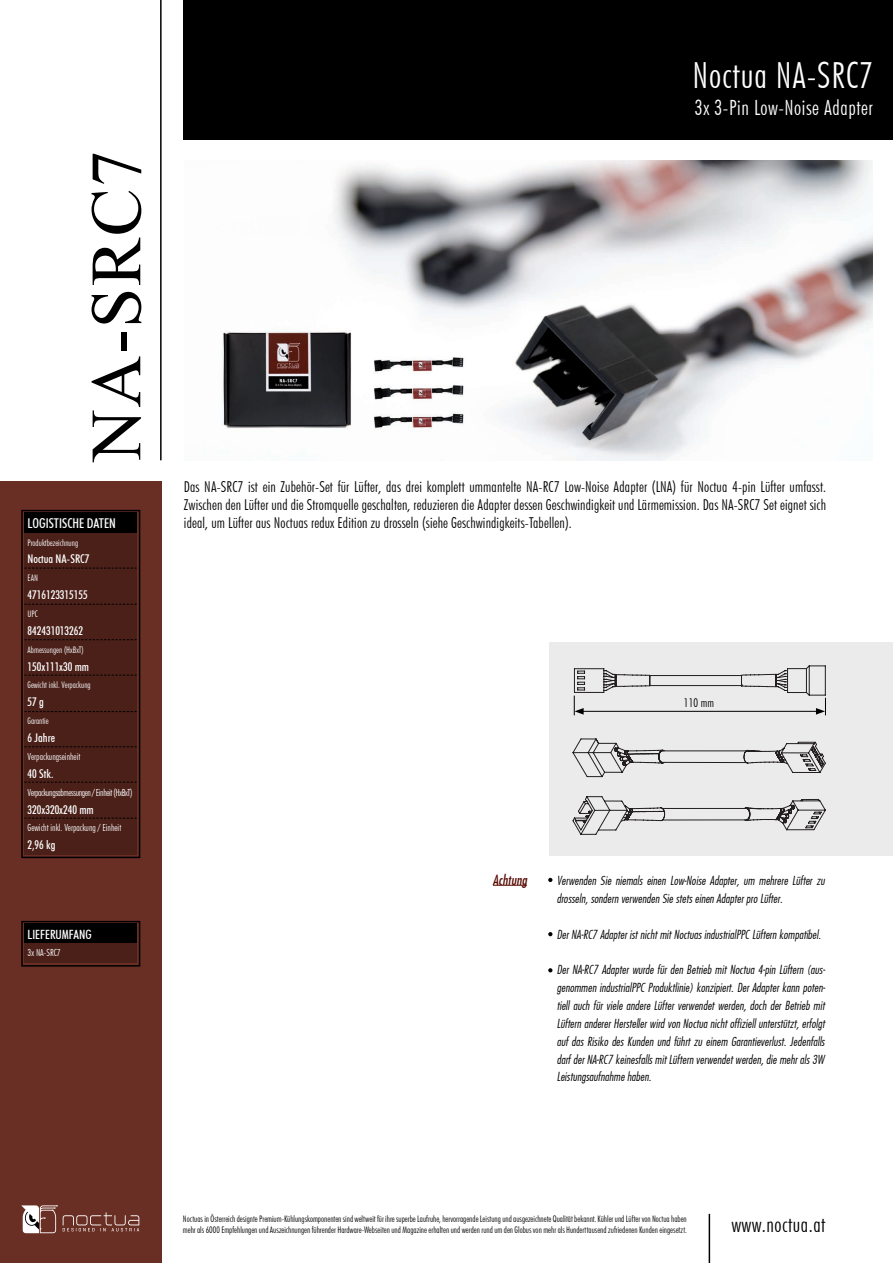
<style>
.page{position:relative;width:893px;height:1263px;background:#fff}
.page>*{position:absolute;margin:0;border:0;box-sizing:border-box;transform-origin:0 0}
.t1{font:72px "Times New Roman";letter-spacing:.02em;color:#000001}
.t2{font:300 condensed 36px "Futura BT";letter-spacing:.025em;color:#fff}
.t3{font:300 condensed 21px "Futura BT";letter-spacing:.025em;color:#fff}
.t4{font:300 condensed 21px "Futura BT";letter-spacing:.025em;color:#000001}
.t5{font:300 condensed 15px/17.9px "Futura BT";letter-spacing:.01em;color:#000;text-align:justify}
.t6{font:500 condensed 13.5px "Futura BT";color:#fff}
.t7{font:13.5px "Futura Md Cn BT Italic";letter-spacing:.01em;color:#570901}
.t8{font:500 condensed 12.75px "Futura BT";color:#fff}
.t9{font:12px/17.9px "Futura Lt Cn BT Italic";letter-spacing:.01em;color:#000}
.t10{font:500 condensed 12px "Futura BT";color:#fff}
.t11{font:300 condensed 12px "Futura BT";color:#000}
.t12{font:300 condensed 9.75px "Futura BT";color:#fff}
.t13{font:300 condensed 9.75px "Futura BT";letter-spacing:-.04em;color:#fff}
.t14{font:300 condensed 9px/10.8px "Futura BT";color:#000}
.t15{font:300 condensed 9px "Futura BT";color:#fff}
</style>
<div class="page">
<div style="left:0;top:482px;width:162px;height:781px;background:#6a2f24"></div>
<div style="left:21px;top:921px;width:119px;height:45px;border:2px solid #000001"></div>
<div style="left:24px;top:531px;width:113px;height:324px;background:#4a2019"></div>
<div style="left:24px;top:513px;width:113px;height:20px;background:#000001"></div>
<div style="left:21px;top:510px;width:119px;height:348px;border:2px solid #000001"></div>
<hr style="left:160px;top:0;width:2px;height:460px;background:#000001">
<div style="left:24px;top:942px;width:113px;height:21px;background:#4a2019"></div>
<div style="left:24px;top:924px;width:113px;height:19px;background:#000001"></div>
<svg style="left:24px;top:568px;width:113px;height:1px"></svg>
<svg style="left:24px;top:604px;width:113px;height:1px"></svg>
<svg style="left:24px;top:639px;width:113px;height:1px"></svg>
<svg style="left:24px;top:675px;width:113px;height:1px"></svg>
<svg style="left:24px;top:711px;width:113px;height:1px"></svg>
<svg style="left:24px;top:746px;width:113px;height:1px"></svg>
<svg style="left:24px;top:782px;width:113px;height:1px"></svg>
<svg style="left:24px;top:818px;width:113px;height:1px"></svg>
<hr style="left:709px;top:1214px;width:1px;height:49px;background:#000001">
<hr style="left:493px;top:885px;width:34px;height:1px;background:#570901">
<svg style="left:548px;top:878px;width:4px;height:4px"></svg>
<svg style="left:548px;top:932px;width:4px;height:4px"></svg>
<svg style="left:548px;top:968px;width:4px;height:4px"></svg>
<img style="left:221px;top:160px;width:652px;height:300px">
<div style="left:549px;top:642px;width:344px;height:214px;background:#ebebeb"></div>
<svg style="left:574px;top:665px;width:252px;height:50px"></svg>
<svg style="left:572px;top:738px;width:254px;height:40px"></svg>
<svg style="left:572px;top:796px;width:254px;height:39px"></svg>
<div style="left:184px;top:0;width:709px;height:139px;background:#000001"></div>
<svg style="left:21px;top:1205px;width:118px;height:28px"></svg>
<h1 class="t1" style="left:65px;top:461px;width:312px;rotate:-90deg">NA-SRC7</h1>
<p class="t6" style="left:28px;top:515px;width:90px">LOGISTISCHE DATEN</p>
<p class="t15" style="left:28px;top:537px;width:52px">Produktbezeichnung</p>
<p class="t10" style="left:28px;top:552px;width:63px">Noctua NA-SRC7</p>
<p class="t15" style="left:28px;top:573px;width:12px">EAN</p>
<p class="t10" style="left:28px;top:588px;width:62px">4716123315155</p>
<p class="t15" style="left:28px;top:608px;width:12px">UPC</p>
<p class="t10" style="left:28px;top:623px;width:57px">842431013262</p>
<p class="t15" style="left:28px;top:644px;width:58px">Abmessungen (HxBxT)</p>
<p class="t10" style="left:28px;top:659px;width:63px">150x111x30 mm</p>
<p class="t15" style="left:28px;top:680px;width:65px">Gewicht inkl. Verpackung</p>
<p class="t10" style="left:28px;top:695px;width:18px">57 g</p>
<p class="t15" style="left:28px;top:715px;width:23px">Garantie</p>
<p class="t10" style="left:28px;top:730px;width:29px">6 Jahre</p>
<p class="t12" style="left:28px;top:750px;width:54px">Verpackungseinheit</p>
<p class="t10" style="left:28px;top:766px;width:27px">40 Stk.</p>
<p class="t13" style="left:28px;top:786px;width:106px">Verpackungsabmessungen / Einheit (HxBxT)</p>
<p class="t10" style="left:28px;top:802px;width:68px">320x320x240 mm</p>
<p class="t12" style="left:28px;top:822px;width:95px">Gewicht inkl. Verpackung / Einheit</p>
<p class="t10" style="left:28px;top:838px;width:29px">2,96 kg</p>
<p class="t8" style="left:28px;top:926px;width:66px">LIEFERUMFANG</p>
<p class="t12" style="left:28px;top:947px;width:35px">3x NA-SRC7</p>
<h2 class="t2" style="left:692px;top:53px;width:182px">Noctua NA-SRC7</h2>
<h3 class="t3" style="left:695px;top:95px;width:180px">3x 3-Pin Low-Noise Adapter</h3>
<p class="t5" style="left:184px;top:478px;width:644px">Das NA-SRC7 ist ein Zubehör-Set für Lüfter, das drei komplett ummantelte NA-RC7 Low-Noise Adapter (LNA) für Noctua 4-pin Lüfter umfasst.<br>Zwischen den Lüfter und die Stromquelle geschalten, reduzieren die Adapter dessen Geschwindigkeit und Lärmemission. Das NA-SRC7 Set eignet sich ideal, um Lüfter aus Noctuas redux Edition zu drosseln (siehe Geschwindigkeits-Tabellen).</p>
<p class="t11" style="left:684px;top:696px;width:32px">110 mm</p>
<p class="t7" style="left:493px;top:871px;width:36px">Achtung</p>
<p class="t9" style="left:557px;top:871px;width:269px">Verwenden Sie niemals einen Low-Noise Adapter, um mehrere Lüfter zu drosseln, sondern verwenden Sie stets einen Adapter pro Lüfter.</p>
<p class="t9" style="left:557px;top:925px;width:266px">Der NA-RC7 Adapter ist nicht mit Noctuas industrialPPC Lüftern kompatibel.</p>
<p class="t9" style="left:557px;top:961px;width:270px;text-align:justify">Der NA-RC7 Adapter wurde für den Betrieb mit Noctua 4-pin Lüftern (aus&shy;genommen industrialPPC Produktlinie) konzipiert. Der Adapter kann poten&shy;tiell auch für viele andere Lüfter verwendet werden, doch der Betrieb mit Lüftern anderer Hersteller wird von Noctua nicht offiziell unterstützt, erfolgt auf das Risiko des Kunden und führt zu einem Garantieverlust. Jedenfalls darf der NA-RC7 keinesfalls mit Lüftern verwendet werden, die mehr als 3W Leistungsaufnahme haben.</p>
<p class="t14" style="left:183px;top:1213px;width:505px">Noctuas in Österreich designte Premium-Kühlungskomponenten sind weltweit für ihre superbe Laufruhe, hervorragende Leistung und ausgezeichnete Qualität bekannt. Kühler und Lüfter von Noctua haben mehr als 6000 Empfehlungen und Auszeichnungen führender Hardware-Webseiten und Magazine erhalten und werden rund um den Globus von mehr als Hunderttausend zufriedenen Kunden eingesetzt.</p>
<h3 class="t4" style="left:731px;top:1212px;width:96px">www.noctua.at</h3>
</div>
